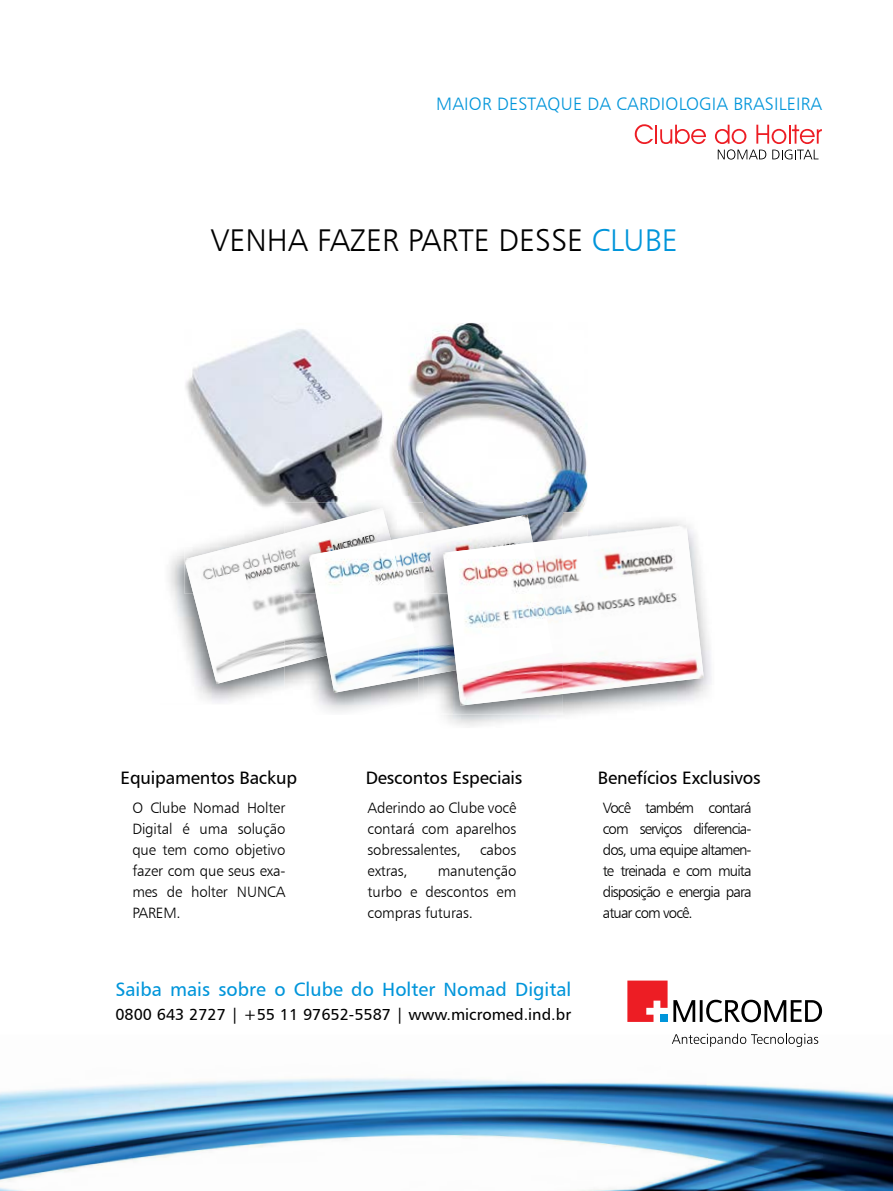
<style>
.page{position:relative;width:893px;height:1191px;background:#fff}
.page>*{position:absolute;margin:0;border:0;box-sizing:border-box;transform-origin:0 0}
.t1{font:31.5px "Humanist 777 BT Light B";color:#000}
.t2{font:19.2px "Humanist 777 BT Roman B";color:#0095da}
.t3{font:18px "Humanist 777 BT Roman B";letter-spacing:-.01em;color:#000}
.t4{font:18px "Humanist 777 BT Light B";letter-spacing:.01em;color:#0095da}
.t5{font:16.05px "Humanist 777 BT Roman B";color:#000}
.t6{font:15px/21px "Humanist 777 BT Light B";letter-spacing:-.01em;color:#000;text-align:justify}
.s1{color:#0095da}
</style>
<div class="page">
<img style="left:0;top:1041px;width:893px;height:150px">
<svg style="left:627px;top:980px;width:195px;height:42px"></svg>
<svg style="left:672px;top:1033px;width:146px;height:14px"></svg>
<svg style="left:635px;top:124px;width:71px;height:20px"></svg>
<svg style="left:715px;top:125px;width:107px;height:35px"></svg>
<img style="left:185px;top:323px;width:402px;height:189px">
<img style="left:185px;top:496px;width:239px;height:37px">
<img style="left:193px;top:593px;width:92px;height:91px">
<img style="left:184px;top:533px;width:101px;height:60px">
<img style="left:424px;top:502px;width:139px;height:10px">
<img style="left:285px;top:502px;width:139px;height:33px">
<img style="left:285px;top:593px;width:42px;height:73px">
<img style="left:285px;top:508px;width:106px;height:85px">
<img style="left:327px;top:600px;width:92px;height:93px">
<img style="left:391px;top:535px;width:28px;height:42px">
<img style="left:316px;top:593px;width:99px;height:62px">
<img style="left:309px;top:540px;width:96px;height:53px">
<img style="left:424px;top:512px;width:287px;height:214px">
<img style="left:563px;top:512px;width:24px;height:13px">
<img style="left:419px;top:512px;width:5px;height:63px">
<img style="left:424px;top:677px;width:139px;height:37px">
<img style="left:419px;top:677px;width:5px;height:21px">
<img style="left:419px;top:593px;width:37px;height:84px">
<img style="left:424px;top:514px;width:109px;height:79px">
<img style="left:563px;top:525px;width:135px;height:102px">
<img style="left:563px;top:627px;width:141px;height:67px">
<img style="left:563px;top:536px;width:24px;height:57px">
<img style="left:456px;top:593px;width:107px;height:112px">
<img style="left:533px;top:539px;width:30px;height:54px">
<img style="left:448px;top:593px;width:105px;height:77px">
<img style="left:443px;top:542px;width:99px;height:51px">
<svg style="left:889px;top:1188px;width:4px;height:3px"></svg>
<p class="t4" style="left:436px;top:93px;width:387px">MAIOR DESTAQUE DA CARDIOLOGIA BRASILEIRA</p>
<h1 class="t1" style="left:210px;top:221px;width:469px">VENHA FAZER PARTE DESSE <span class="s1">CLUBE</span></h1>
<p class="t3" style="left:121px;top:766px;width:178px">Equipamentos Backup</p>
<p class="t6" style="left:132px;top:797px;width:155px">O Clube Nomad Holter Digital é uma solução que tem como objetivo fazer com que seus exa&shy;mes de holter NUNCA PAREM.</p>
<p class="t3" style="left:366px;top:766px;width:158px">Descontos Especiais</p>
<p class="t6" style="left:368px;top:797px;width:150px">Aderindo ao Clube você contará com aparelhos sobressalentes,</p>
<p class="t6" style="left:480px;top:839px;width:38px">cabos</p>
<p class="t6" style="left:368px;top:860px;width:150px;text-indent:70px">manutenção turbo e descontos em compras futuras.</p>
<p class="t6" style="left:368px;top:860px;width:42px">extras,</p>
<p class="t2" style="left:115px;top:977px;width:457px">Saiba mais sobre o Clube do Holter Nomad Digital</p>
<p class="t5" style="left:115px;top:1004px;width:457px">0800 643 2727 | +55 11 97652-5587 | www.micromed.ind.br</p>
<p class="t3" style="left:598px;top:766px;width:164px">Benefícios Exclusivos</p>
<p class="t6" style="left:603px;top:797px;width:150px">Você também contará com serviços diferencia&shy;dos, uma equipe altamen&shy;te treinada e com muita disposição e energia para atuar com você.</p>
</div>
